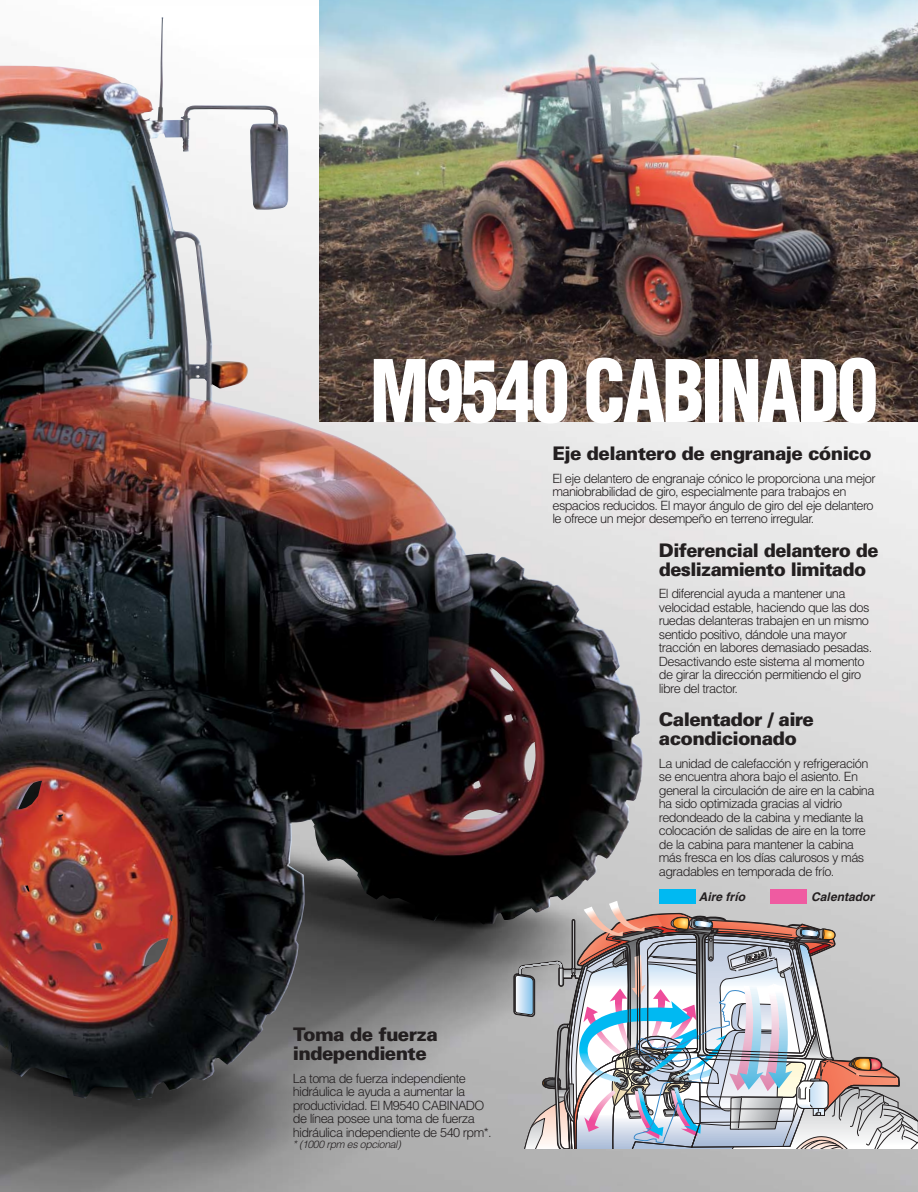
<style>
.page{position:relative;width:918px;height:1192px;background:#fff}
.page>*{position:absolute;margin:0;border:0;box-sizing:border-box;transform-origin:0 0}
.t1{font:900 condensed 84px "Helvetica";letter-spacing:-.04em;color:#fff;scale:.9 1}
.t2{font:900 18.75px/18.6px "Univers";letter-spacing:-.035em;color:#231f20}
.t3{font:300 12.75px/13.5px "Helvetica";letter-spacing:-.05em;color:#231f20}
.t4{font:italic 700 12px "Helvetica";color:#231f20}
.t5{font:italic 300 10.5px "Helvetica";letter-spacing:-.035em;color:#231f20}
</style>
<div class="page">
<img style="left:0;top:422px;width:917px;height:770px">
<img style="left:319px;top:0;width:598px;height:422px">
<img style="left:0;top:17px;width:536px;height:949px">
<img style="left:513px;top:901px;width:404px;height:248px">
<div style="left:770px;top:889px;width:36px;height:14px;background:#ef5ba1"></div>
<div style="left:659px;top:889px;width:36px;height:14px;background:#00b9f2"></div>
<h1 class="t1" style="left:370px;top:359px;width:566px">M9540 CABINADO</h1>
<h2 class="t2" style="left:293px;top:1027px;width:146px">Toma de fuerza independiente</h2>
<p class="t3" style="left:293px;top:1072px;width:200px">La toma de fuerza independiente hidráulica le ayuda a aumentar la productividad. El M9540 CABINADO de línea posee una toma de fuerza hidráulica independiente de 540 rpm*.</p>
<p class="t5" style="left:292px;top:1140px;width:110px">* (1000 rpm es opcional)</p>
<h2 class="t2" style="left:552px;top:446px;width:320px">Eje delantero de engranaje cónico</h2>
<p class="t3" style="left:552px;top:473px;width:324px">El eje delantero de engranaje cónico le proporciona una mejor maniobrabilidad de giro, especialmente para trabajos en espacios reducidos. El mayor ángulo de giro del eje delantero le ofrece un mejor desempeño en terreno irregular.</p>
<h2 class="t2" style="left:658px;top:543px;width:221px">Diferencial delantero de deslizamiento limitado</h2>
<p class="t3" style="left:658px;top:588px;width:215px">El diferencial ayuda a mantener una velocidad estable, haciendo que las dos ruedas delanteras trabajen en un mismo sentido positivo, dándole una mayor tracción en labores demasiado pesadas.<br>Desactivando este sistema al momento de girar la dirección permitiendo el giro libre del tractor.</p>
<h2 class="t2" style="left:658px;top:712px;width:157px">Calentador / aire acondicionado</h2>
<p class="t3" style="left:658px;top:757px;width:217px">La unidad de calefacción y refrigeración se encuentra ahora bajo el asiento. En general la circulación de aire en la cabina ha sido optimizada gracias al vidrio redondeado de la cabina y mediante la colocación de salidas de aire en la torre de la cabina para mantener la cabina más fresca en los días calurosos y más agradables en temporada de frío.</p>
<p class="t4" style="left:698px;top:892px;width:50px">Aire frío</p>
<p class="t4" style="left:811px;top:892px;width:67px">Calentador</p>
</div>
